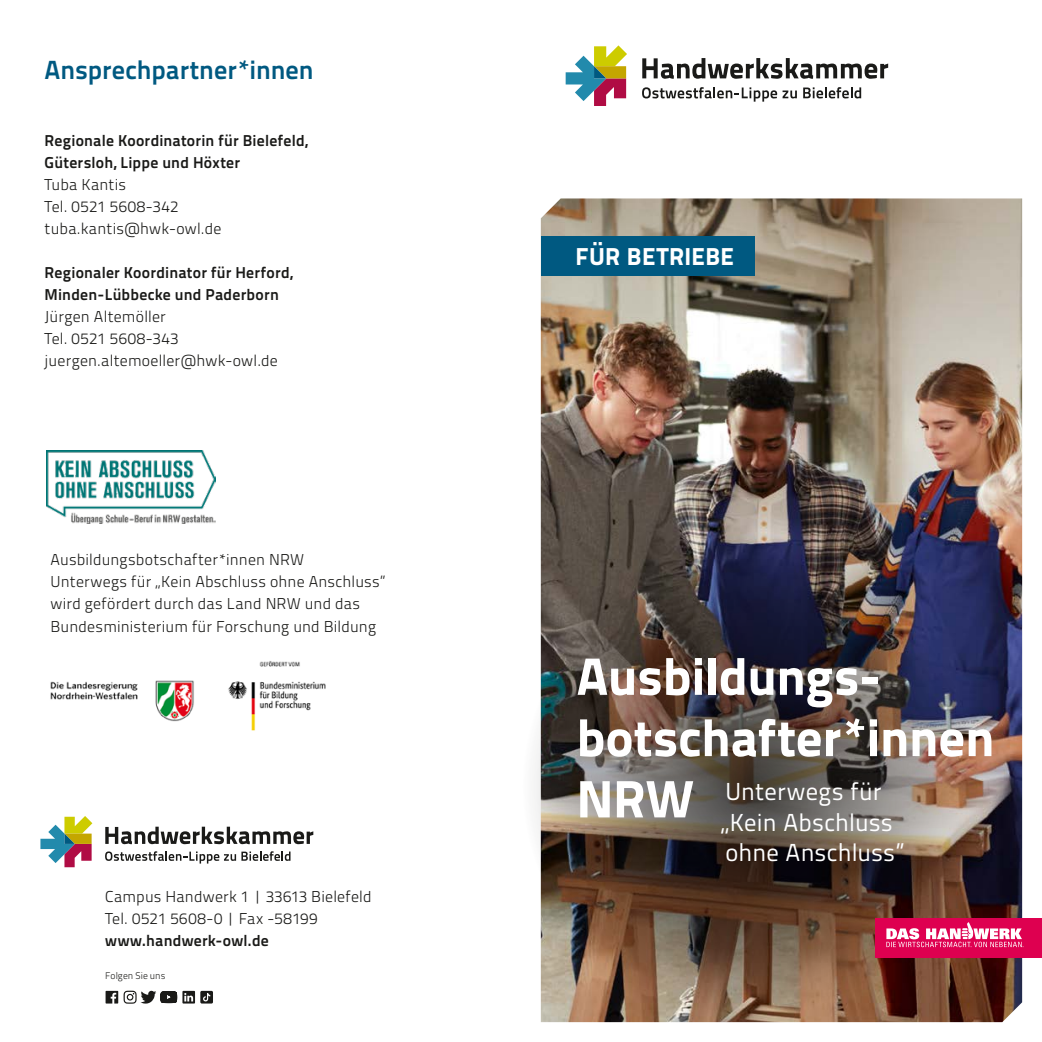
<style>
.page{position:relative;width:1042px;height:1042px;background:#fff}
.page>*{position:absolute;margin:0;border:0;box-sizing:border-box;transform-origin:0 0}
.t1{font:800 52.5px/61.2px "Titillium Text 22 L";letter-spacing:-.005em;color:#fff}
.t2{font:700 26.25px "Titillium Text 22 L";color:#005981}
.t3{font:24.5px/30.6px "Titillium Text 22 L";letter-spacing:.005em;color:#fff}
.t4{font:800 24.5px "Titillium Text 22 L";letter-spacing:.015em;color:#fff}
.t5{font:300 15.75px/22.1px "Titillium Text 22 L";letter-spacing:.01em;color:#1a1a18}
.t6{font:700 15.75px/22.1px "Titillium Text 22 L";letter-spacing:.015em;color:#1a1a18}
.t7{font:300 9.62px "Titillium Text 22 L";letter-spacing:.005em;color:#1a1a18}
</style>
<div class="page">
<img style="left:541px;top:198px;width:481px;height:824px">
<img style="left:522px;top:558px;width:456px;height:456px;border-radius:50%">
<svg style="left:566px;top:45px;width:61px;height:61px"></svg>
<svg style="left:642px;top:87px;width:155px;height:15px"></svg>
<svg style="left:803px;top:87px;width:58px;height:11px"></svg>
<svg style="left:642px;top:58px;width:246px;height:21px"></svg>
<svg style="left:40px;top:816px;width:52px;height:51px"></svg>
<svg style="left:105px;top:851px;width:185px;height:12px"></svg>
<svg style="left:105px;top:826px;width:208px;height:18px"></svg>
<svg style="left:106px;top:991px;width:12px;height:12px"></svg>
<svg style="left:124px;top:990px;width:89px;height:13px"></svg>
<img style="left:50px;top:680px;width:144px;height:42px">
<img style="left:46px;top:451px;width:170px;height:72px">
<img style="left:228px;top:661px;width:98px;height:70px">
<div style="left:541px;top:236px;width:213px;height:40px;background:#005981"></div>
<div style="left:876px;top:918px;width:166px;height:39px;background:#de0050"></div>
<svg style="left:886px;top:922px;width:137px;height:25px"></svg>
<h2 class="t2" style="left:45px;top:50px;width:270px">Ansprechpartner*innen</h2>
<p class="t6" style="left:45px;top:128px;width:265px">Regionale Koordinatorin für Bielefeld,<br>Gütersloh, Lippe und Höxter</p>
<p class="t5" style="left:45px;top:173px;width:178px">Tuba Kantis<br>Tel. 0521 5608-342 tuba.kantis@hwk-owl.de</p>
<p class="t6" style="left:45px;top:261px;width:250px">Regionaler Koordinator für Herford,<br>Minden-Lübbecke und Paderborn</p>
<p class="t5" style="left:45px;top:305px;width:235px">Jürgen Altemöller<br>Tel. 0521 5608-343 juergen.altemoeller@hwk-owl.de</p>
<p class="t5" style="left:51px;top:548px;width:336px">Ausbildungsbotschafter*innen NRW<br>Unterwegs für „Kein Abschluss ohne Anschluss” wird gefördert durch das Land NRW und das Bundesministerium für Forschung und Bildung</p>
<p class="t5" style="left:105px;top:884px;width:268px">Campus Handwerk 1 | 33613 Bielefeld<br>Tel. 0521 5608-0 | Fax -58199</p>
<p class="t6" style="left:105px;top:928px;width:165px">www.handwerk-owl.de</p>
<p class="t7" style="left:105px;top:969px;width:62px">Folgen Sie uns</p>
<h3 class="t4" style="left:575px;top:237px;width:160px">FÜR BETRIEBE</h3>
<h1 class="t1" style="left:576px;top:642px;width:419px">Ausbildungs&shy;botschafter*innen<br>NRW</h1>
<h3 class="t3" style="left:720px;top:774px;width:186px">Unterwegs für „Kein Abschluss ohne Anschluss”</h3>
</div>
